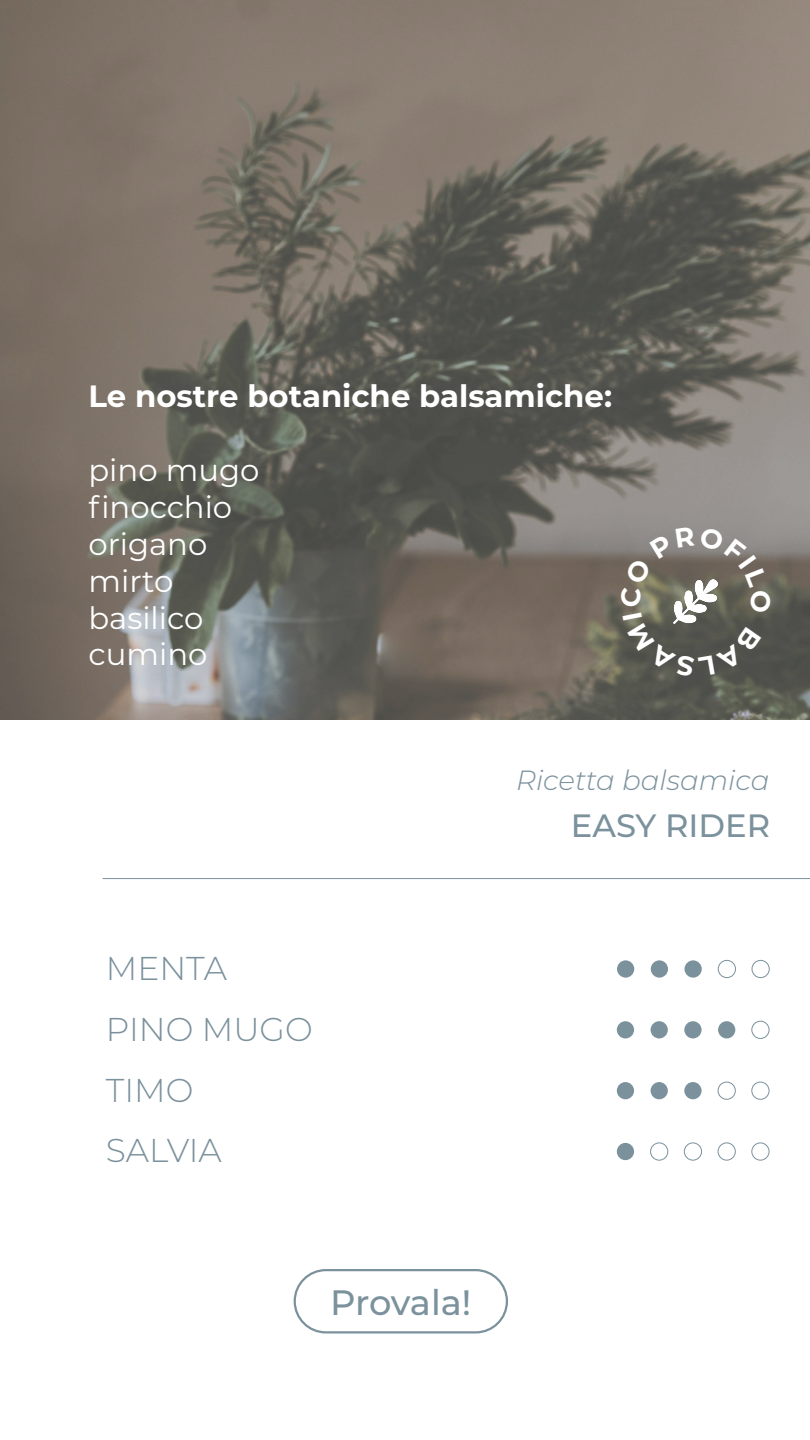
<style>
.page{position:relative;width:810px;height:1440px;background:#fff}
.page>*{position:absolute;margin:0;border:0;box-sizing:border-box;transform-origin:0 0}
.t1{font:500 35.25px "Montserrat";letter-spacing:-.015em;color:#7b919c}
.t2{font:300 33px/60.8px "Montserrat";color:#7b919c}
.t3{font:500 32.25px "Montserrat";color:#7b919c}
.t4{font:30.75px/36.9px "Montserrat";color:#fff}
.t5{font:700 30.75px "Montserrat";color:#fff}
.t6{font:italic 300 27.75px "Montserrat";color:#7b919c}
.t7{font:700 27px "Montserrat";color:#fff}
</style>
<div class="page">
<img style="left:0;top:0;width:810px;height:720px">
<hr style="left:103px;top:878px;width:707px;height:1px;background:#7b919c">
<div style="left:617px;top:960px;width:17px;height:18px;background:#7b919c;border-radius:50%"></div>
<div style="left:752px;top:960px;width:18px;height:18px;border:1px solid #7b919c;border-radius:50%"></div>
<div style="left:718px;top:960px;width:18px;height:18px;border:1px solid #7b919c;border-radius:50%"></div>
<div style="left:685px;top:960px;width:17px;height:18px;background:#7b919c;border-radius:50%"></div>
<div style="left:651px;top:960px;width:17px;height:18px;background:#7b919c;border-radius:50%"></div>
<div style="left:617px;top:1021px;width:17px;height:17px;background:#7b919c;border-radius:50%"></div>
<div style="left:751px;top:1021px;width:18px;height:18px;border:1px solid #7b919c;border-radius:50%"></div>
<div style="left:718px;top:1021px;width:17px;height:17px;background:#7b919c;border-radius:50%"></div>
<div style="left:684px;top:1021px;width:18px;height:17px;background:#7b919c;border-radius:50%"></div>
<div style="left:651px;top:1021px;width:17px;height:17px;background:#7b919c;border-radius:50%"></div>
<div style="left:617px;top:1082px;width:17px;height:17px;background:#7b919c;border-radius:50%"></div>
<div style="left:751px;top:1082px;width:18px;height:18px;border:1px solid #7b919c;border-radius:50%"></div>
<div style="left:718px;top:1082px;width:18px;height:18px;border:1px solid #7b919c;border-radius:50%"></div>
<div style="left:684px;top:1082px;width:18px;height:17px;background:#7b919c;border-radius:50%"></div>
<div style="left:651px;top:1082px;width:17px;height:17px;background:#7b919c;border-radius:50%"></div>
<div style="left:617px;top:1143px;width:17px;height:17px;background:#7b919c;border-radius:50%"></div>
<div style="left:751px;top:1143px;width:18px;height:18px;border:1px solid #7b919c;border-radius:50%"></div>
<div style="left:718px;top:1143px;width:18px;height:18px;border:1px solid #7b919c;border-radius:50%"></div>
<div style="left:684px;top:1143px;width:18px;height:18px;border:1px solid #7b919c;border-radius:50%"></div>
<div style="left:650px;top:1143px;width:18px;height:18px;border:1px solid #7b919c;border-radius:50%"></div>
<div style="left:294px;top:1269px;width:214px;height:65px;border:2px solid #7b919c;border-radius:31px"></div>
<svg style="left:620px;top:526px;width:148px;height:151px;background:#706e65"></svg>
<p class="t5" style="left:88px;top:374px;width:525px">Le nostre botaniche balsamiche:</p>
<p class="t4" style="left:88px;top:451px;width:173px">pino mugo finocchio origano mirto basilico cumino</p>
<p class="t7" style="left:780px;top:590px;width:24px;rotate:90deg">O</p>
<p class="t6" style="left:516px;top:762px;width:255px">Ricetta balsamica</p>
<p class="t2" style="left:106px;top:937px;width:208px">MENTA<br>PINO MUGO<br>TIMO<br>SALVIA</p>
<p class="t1" style="left:330px;top:1278px;width:143px">Provala!</p>
<p class="t3" style="left:571px;top:803px;width:201px">EASY RIDER</p>
</div>
